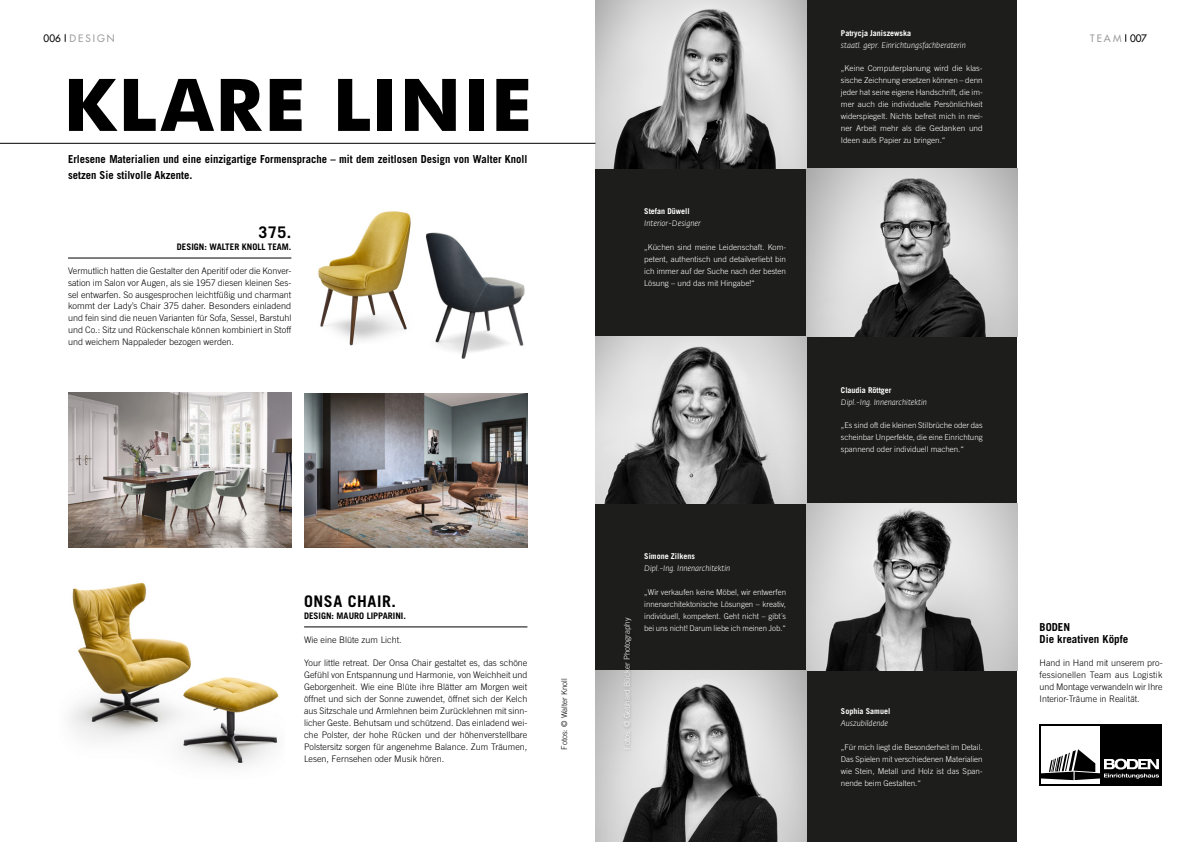
<style>
.page{position:relative;width:1191px;height:842px;background:#fff}
.page>*{position:absolute;margin:0;border:0;box-sizing:border-box;transform-origin:0 0}
.t1{font:700 72.7px "Futura BT";letter-spacing:.025em;color:#000}
.t2{font:700 16px "Trade Gothic";letter-spacing:.035em;color:#000}
.t3{font:700 11px/11.9px "Trade Gothic";color:#000}
.t4{font:10px "Futura";letter-spacing:.2em;color:#9d9d9c}
.t5{font:300 9px/11.9px "Trade Gothic";color:#000;text-align:justify}
.t6{font:700 9px "Trade Gothic";color:#000}
.t7{font:300 8px/11.9px "Trade Gothic";color:#fff;text-align:justify}
.t8{font:italic 300 8px "Fedra Sans Alt Std";color:#fff}
.t9{font:700 8px "Trade Gothic";color:#fff}
.t10{font:300 8px "Trade Gothic";color:#000}
.s1{color:#000}
</style>
<div class="page">
<div style="left:595px;top:0;width:422px;height:842px;background:#1d1d1b"></div>
<img style="left:806px;top:169px;width:211px;height:167px">
<img style="left:806px;top:503px;width:211px;height:168px">
<img style="left:595px;top:0;width:211px;height:169px">
<img style="left:595px;top:336px;width:211px;height:167px">
<img style="left:595px;top:671px;width:211px;height:171px">
<div style="left:1040px;top:725px;width:61px;height:61px;background:#000"></div>
<div style="left:1041px;top:726px;width:60px;height:58px;background:#fff"></div>
<div style="left:1101px;top:725px;width:61px;height:61px;background:#000"></div>
<svg style="left:1041px;top:749px;width:118px;height:31px"></svg>
<img style="left:70px;top:582px;width:209px;height:185px">
<img style="left:318px;top:211px;width:93px;height:135px">
<img style="left:425px;top:232px;width:100px;height:127px">
<div style="left:621px;top:615px;width:13px;height:136px;background:#000;opacity:.3"></div>
<img style="left:68px;top:393px;width:223px;height:154px">
<hr style="left:68px;top:257px;width:223px;height:1px;background:#000">
<hr style="left:0;top:143px;width:595px;height:1px;background:#000">
<hr style="left:304px;top:626px;width:223px;height:1px;background:#000">
<img style="left:304px;top:393px;width:223px;height:154px">
<p class="t4" style="left:44px;top:32px;width:73px"><span class="s1">006</span> DESIGN</p>
<h1 class="t1" style="left:63px;top:61px;width:470px">KLARE LINIE</h1>
<p class="t3" style="left:68px;top:150px;width:461px;line-height:16px">Erlesene Materialien und eine einzigartige Formensprache – mit dem zeitlosen Design von Walter Knoll setzen Sie stilvolle Akzente.</p>
<h2 class="t2" style="left:258px;top:222px;width:34px">375.</h2>
<p class="t6" style="left:177px;top:241px;width:116px">DESIGN: WALTER KNOLL TEAM.</p>
<p class="t5" style="left:68px;top:264px;width:225px">Vermutlich hatten die Gestalter den Aperitif oder die Konver&shy;sation im Salon vor Augen, als sie 1957 diesen kleinen Ses&shy;sel entwarfen. So ausgesprochen leichtfüßig und charmant kommt der Lady’s Chair 375 daher. Besonders einladend und fein sind die neuen Varianten für Sofa, Sessel, Barstuhl und Co.: Sitz und Rückenschale können kombiniert in Stoff und weichem Nappaleder bezogen werden.</p>
<h2 class="t2" style="left:304px;top:591px;width:93px">ONSA CHAIR.</h2>
<p class="t6" style="left:304px;top:610px;width:103px">DESIGN: MAURO LIPPARINI.</p>
<p class="t5" style="left:304px;top:633px;width:99px">Wie eine Blüte zum Licht.</p>
<p class="t5" style="left:304px;top:657px;width:225px">Your little retreat. Der Onsa Chair gestaltet es, das schöne Gefühl von Entspannung und Harmonie, von Weichheit und Geborgenheit. Wie eine Blüte ihre Blätter am Morgen weit öffnet und sich der Sonne zuwendet, öffnet sich der Kelch aus Sitzschale und Armlehnen beim Zurücklehnen mit sinn&shy;licher Geste. Behutsam und schützend. Das einladend wei&shy;che Polster, der hohe Rücken und der höhenverstellbare Polstersitz sorgen für angenehme Balance. Zum Träumen, Lesen, Fernsehen oder Musik hören.</p>
<p class="t10" style="left:559px;top:750px;width:73px;rotate:-90deg">Fotos: © Walter Knoll</p>
<p class="t9" style="left:644px;top:206px;width:47px">Stefan Düwell</p>
<p class="t8" style="left:644px;top:218px;width:58px">Interior-Designer</p>
<p class="t7" style="left:644px;top:241px;width:143px">„Küchen sind meine Leidenschaft. Kom&shy;petent, authentisch und detailverliebt bin ich immer auf der Suche nach der besten Lösung – und das mit Hingabe!“</p>
<p class="t7" style="left:621px;top:750px;width:134px;rotate:-90deg">Fotos: © Gebhard Bücker Photography</p>
<p class="t9" style="left:644px;top:552px;width:52px">Simone Zilkens</p>
<p class="t8" style="left:644px;top:564px;width:88px">Dipl.-Ing. Innenarchitektin</p>
<p class="t7" style="left:644px;top:586px;width:143px">„Wir verkaufen keine Möbel, wir entwerfen innenarchitektonische Lösungen – kreativ, individuell, kompetent. Geht nicht – gibt´s bei uns nicht! Darum liebe ich meinen Job.“</p>
<p class="t9" style="left:841px;top:28px;width:72px">Patrycja Janiszewska</p>
<p class="t8" style="left:841px;top:40px;width:126px">staatl. gepr. Einrichtungsfachberaterin</p>
<p class="t7" style="left:841px;top:63px;width:143px">„Keine Computerplanung wird die klas&shy;sische Zeichnung ersetzen können – denn jeder hat seine eigene Handschrift, die im&shy;mer auch die individuelle Persönlichkeit widerspiegelt. Nichts befreit mich in mei&shy;ner Arbeit mehr als die Gedanken und Ideen aufs Papier zu bringen.“</p>
<p class="t9" style="left:841px;top:385px;width:52px">Claudia Röttger</p>
<p class="t8" style="left:841px;top:397px;width:88px">Dipl.-Ing. Innenarchitektin</p>
<p class="t7" style="left:841px;top:420px;width:143px">„Es sind oft die kleinen Stilbrüche oder das scheinbar Unperfekte, die eine Einrichtung spannend oder individuell machen.“</p>
<p class="t9" style="left:841px;top:706px;width:51px">Sophia Samuel</p>
<p class="t8" style="left:841px;top:718px;width:49px">Auszubildende</p>
<p class="t7" style="left:841px;top:741px;width:143px">„Für mich liegt die Besonderheit im Detail.<br>Das Spielen mit verschiedenen Materialien wie Stein, Metall und Holz ist das Span&shy;nende beim Gestalten.“</p>
<p class="t4" style="left:1090px;top:32px;width:58px">TEAM <span class="s1">007</span></p>
<p class="t3" style="left:1039px;top:621px;width:90px">BODEN<br>Die kreativen Köpfe</p>
<p class="t5" style="left:1039px;top:657px;width:125px">Hand in Hand mit unserem pro&shy;fessionellen Team aus Logistik und Montage verwandeln wir Ihre Interior-Träume in Realität.</p>
</div>
